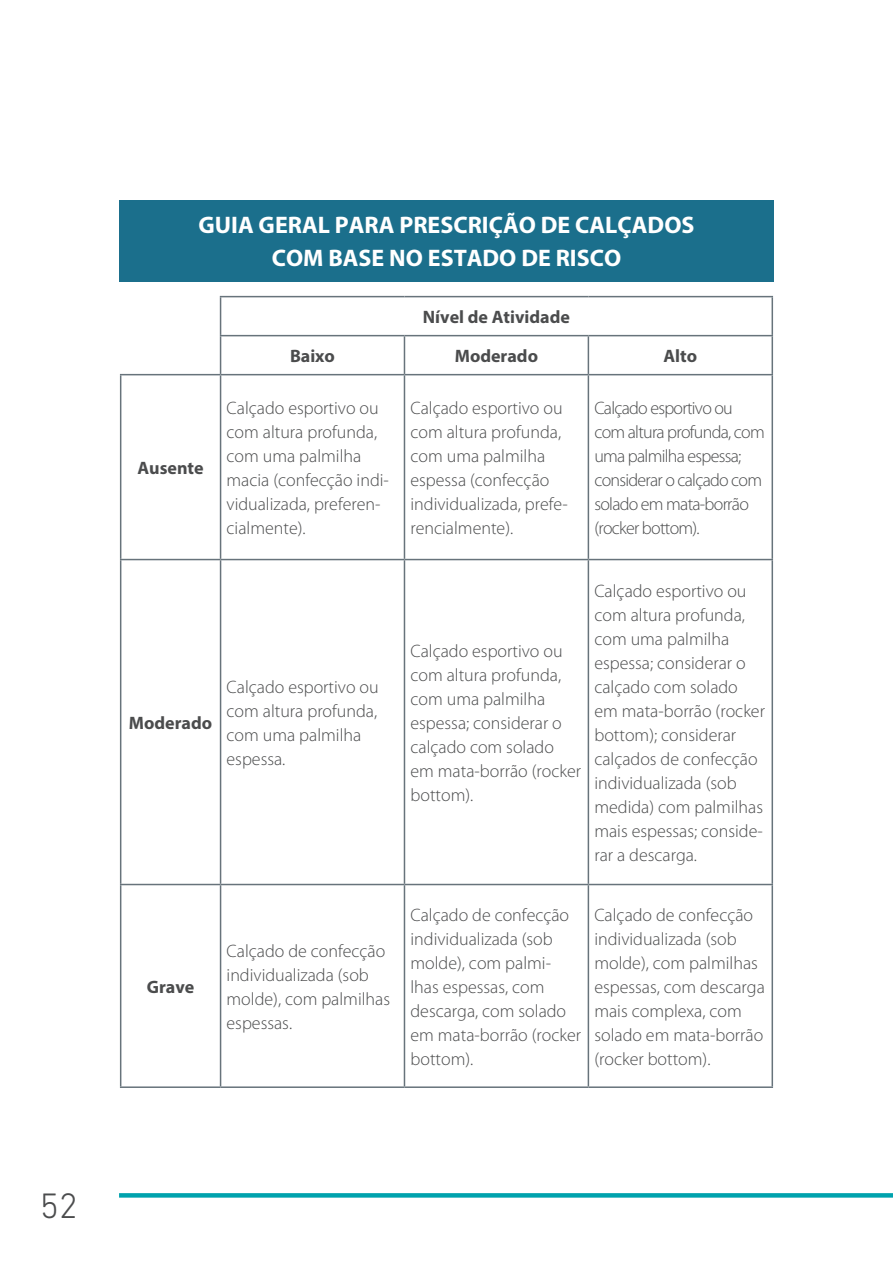
<style>
.page{position:relative;width:893px;height:1263px;background:#fff}
.page>*{position:absolute;margin:0;border:0;box-sizing:border-box;transform-origin:0 0}
.t1{font:300 36px "DIN Next LT Pro";color:#4b4c4d}
.TITULO_QUADRO_-_TABE{font:700 24px "Myriad Pro";color:#fff}
.TEXTO_CORRIDO___sem{font:300 18px/24px "Myriad Pro";color:#4b4c4d}
.TEXTO_CORRIDO___sem-2{font:300 18px/24px "Myriad Pro";letter-spacing:-.04em;color:#4b4c4d}
.TEXTO_CORRIDO___sem-3{font:700 18px "Myriad Pro";color:#4b4c4d}
</style>
<div class="page">
<svg style="left:119px;top:1193px;width:774px;height:4px;background:#09a5af"></svg>
<div style="left:119px;top:200px;width:655px;height:81px;background:#1b6f8c"></div>
<hr style="left:771px;top:297px;width:2px;height:38px;background:#67737b">
<hr style="left:220px;top:296px;width:184px;height:1px;background:#67737b">
<hr style="left:220px;top:297px;width:1px;height:38px;background:#67737b">
<hr style="left:404px;top:296px;width:184px;height:1px;background:#67737b">
<hr style="left:588px;top:296px;width:185px;height:1px;background:#67737b">
<hr style="left:220px;top:335px;width:184px;height:1px;background:#67737b">
<hr style="left:220px;top:336px;width:1px;height:38px;background:#67737b">
<hr style="left:404px;top:335px;width:184px;height:1px;background:#67737b">
<hr style="left:404px;top:336px;width:1px;height:38px;background:#67737b">
<hr style="left:588px;top:335px;width:185px;height:1px;background:#67737b">
<hr style="left:588px;top:336px;width:1px;height:38px;background:#67737b">
<hr style="left:771px;top:336px;width:2px;height:38px;background:#67737b">
<hr style="left:120px;top:374px;width:101px;height:1px;background:#67737b">
<hr style="left:120px;top:375px;width:1px;height:184px;background:#67737b">
<hr style="left:221px;top:374px;width:183px;height:1px;background:#67737b">
<hr style="left:220px;top:375px;width:1px;height:184px;background:#67737b">
<hr style="left:404px;top:374px;width:184px;height:1px;background:#67737b">
<hr style="left:404px;top:375px;width:1px;height:184px;background:#67737b">
<hr style="left:588px;top:374px;width:185px;height:1px;background:#67737b">
<hr style="left:588px;top:375px;width:1px;height:184px;background:#67737b">
<hr style="left:771px;top:375px;width:2px;height:184px;background:#67737b">
<hr style="left:120px;top:559px;width:101px;height:1px;background:#67737b">
<hr style="left:120px;top:560px;width:1px;height:324px;background:#67737b">
<hr style="left:221px;top:559px;width:183px;height:1px;background:#67737b">
<hr style="left:220px;top:560px;width:1px;height:324px;background:#67737b">
<hr style="left:404px;top:559px;width:184px;height:1px;background:#67737b">
<hr style="left:404px;top:560px;width:1px;height:324px;background:#67737b">
<hr style="left:588px;top:559px;width:185px;height:1px;background:#67737b">
<hr style="left:588px;top:560px;width:1px;height:324px;background:#67737b">
<hr style="left:771px;top:560px;width:2px;height:324px;background:#67737b">
<hr style="left:120px;top:884px;width:101px;height:1px;background:#67737b">
<hr style="left:120px;top:885px;width:1px;height:201px;background:#67737b">
<hr style="left:120px;top:1086px;width:101px;height:2px;background:#67737b">
<hr style="left:221px;top:884px;width:183px;height:1px;background:#67737b">
<hr style="left:220px;top:885px;width:1px;height:201px;background:#67737b">
<hr style="left:221px;top:1086px;width:183px;height:2px;background:#67737b">
<hr style="left:404px;top:884px;width:184px;height:1px;background:#67737b">
<hr style="left:404px;top:885px;width:1px;height:201px;background:#67737b">
<hr style="left:404px;top:1086px;width:184px;height:2px;background:#67737b">
<hr style="left:588px;top:884px;width:185px;height:1px;background:#67737b">
<hr style="left:588px;top:885px;width:1px;height:201px;background:#67737b">
<hr style="left:771px;top:885px;width:2px;height:201px;background:#67737b">
<hr style="left:588px;top:1086px;width:185px;height:2px;background:#67737b">
<h1 class="t1" style="left:40px;top:1185px;width:40px">52</h1>
<p class="TITULO_QUADRO_-_TABE" style="left:198px;top:209px;width:497px">GUIA GERAL PARA PRESCRIÇÃO DE CALÇADOS</p>
<p class="TITULO_QUADRO_-_TABE" style="left:272px;top:242px;width:351px">COM BASE NO ESTADO DE RISCO</p>
<p class="TEXTO_CORRIDO___sem-3" style="left:423px;top:305px;width:149px">Nível de Atividade</p>
<p class="TEXTO_CORRIDO___sem-3" style="left:137px;top:456px;width:68px">Ausente</p>
<p class="TEXTO_CORRIDO___sem-3" style="left:290px;top:344px;width:47px">Baixo</p>
<p class="TEXTO_CORRIDO___sem-3" style="left:455px;top:344px;width:85px">Moderado</p>
<p class="TEXTO_CORRIDO___sem-3" style="left:663px;top:344px;width:35px">Alto</p>
<p class="TEXTO_CORRIDO___sem" style="left:227px;top:396px;width:164px">Calçado esportivo ou com altura profunda, com uma palmilha macia (confecção indi&shy;vidualizada, preferen&shy;cialmente).</p>
<p class="TEXTO_CORRIDO___sem" style="left:410px;top:396px;width:159px">Calçado esportivo ou com altura profunda, com uma palmilha espessa (confecção individualizada, prefe&shy;rencialmente).</p>
<p class="TEXTO_CORRIDO___sem-2" style="left:594px;top:396px;width:172px">Calçado esportivo ou com altura profunda, com uma palmilha espessa; considerar o calçado com solado em mata-borrão (rocker bottom).</p>
<p class="TEXTO_CORRIDO___sem-3" style="left:129px;top:711px;width:85px">Moderado</p>
<p class="TEXTO_CORRIDO___sem" style="left:227px;top:675px;width:154px">Calçado esportivo ou com altura profunda, com uma palmilha espessa.</p>
<p class="TEXTO_CORRIDO___sem-3" style="left:147px;top:975px;width:49px">Grave</p>
<p class="TEXTO_CORRIDO___sem" style="left:227px;top:938px;width:165px">Calçado de confecção individualizada (sob molde), com palmilhas espessas.</p>
<p class="TEXTO_CORRIDO___sem" style="left:410px;top:639px;width:172px">Calçado esportivo ou com altura profunda, com uma palmilha espessa; considerar o calçado com solado em mata-borrão (rocker bottom).</p>
<p class="TEXTO_CORRIDO___sem" style="left:594px;top:579px;width:172px">Calçado esportivo ou com altura profunda, com uma palmilha espessa; considerar o calçado com solado em mata-borrão (rocker bottom); considerar calçados de confecção individualizada (sob medida) com palmilhas mais espessas; conside&shy;rar a descarga.</p>
<p class="TEXTO_CORRIDO___sem" style="left:410px;top:902px;width:172px">Calçado de confecção individualizada (sob molde), com palmi&shy;lhas espessas, com descarga, com solado em mata-borrão (rocker bottom).</p>
<p class="TEXTO_CORRIDO___sem" style="left:594px;top:902px;width:172px">Calçado de confecção individualizada (sob molde), com palmilhas espessas, com descarga mais complexa, com solado em mata-borrão (rocker bottom).</p>
</div>
